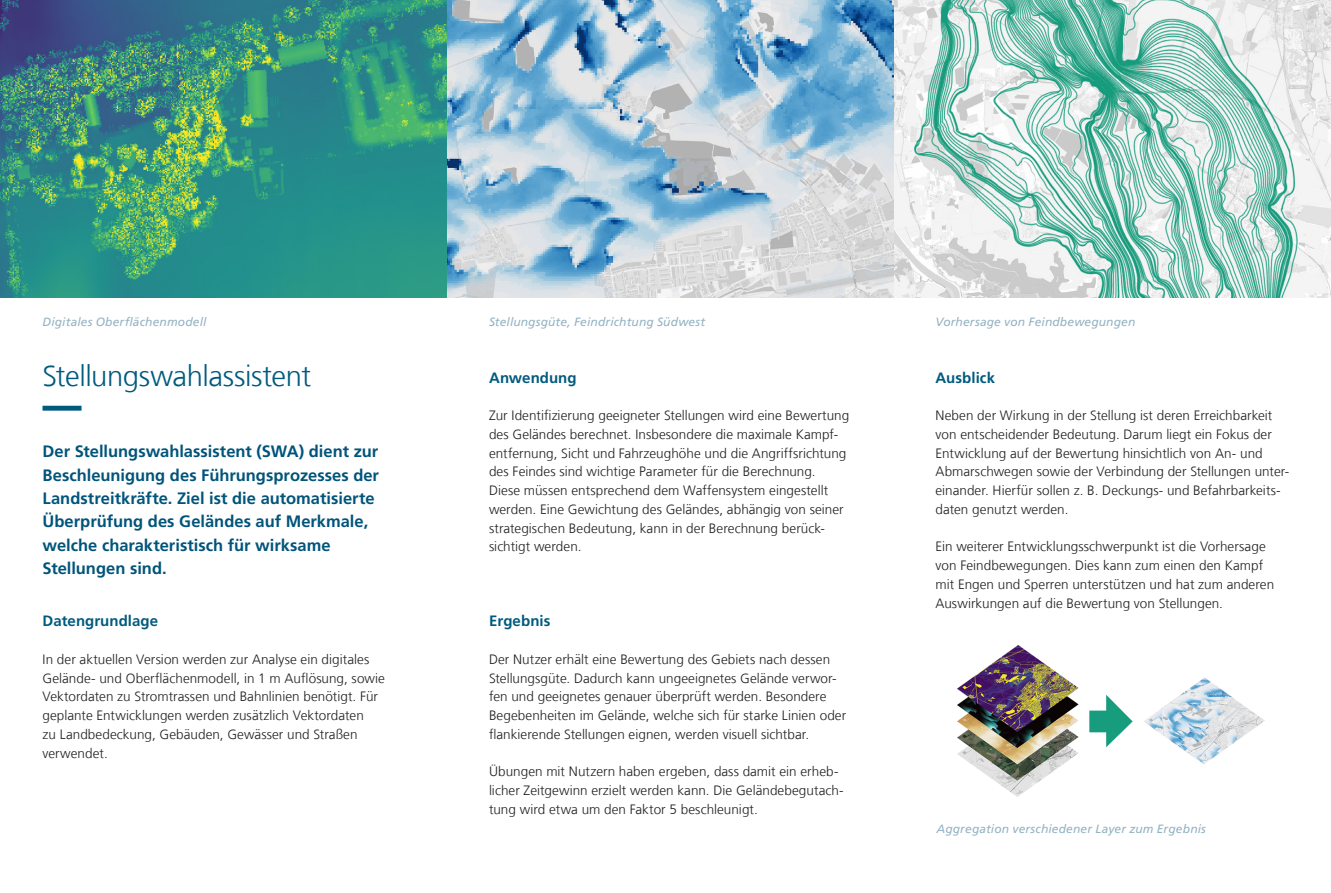
<style>
.page{position:relative;width:1331px;height:893px;background:#fff}
.page>*{position:absolute;margin:0;border:0;box-sizing:border-box;transform-origin:0 0}
.Ueberschrift_20_24_b{font:300 29.25px "Frutiger LT Com";letter-spacing:-.015em;color:#005b7f}
.Sub_Ueberschrift_12{font:700 16.5px/23.4px "Frutiger LT Com";color:#00547a}
.Fliesstext_9_12_5_sc{font:700 15px "Frutiger LT Com";letter-spacing:.005em;color:#005b7f}
.Fliesstext_9_12_5_sc-2{font:300 13.5px/18.8px "Frutiger LT Com";letter-spacing:.005em;color:#231f20}
.Bildtext_Marginal_8{font:italic 12px "Frutiger LT Com";letter-spacing:.015em;color:#93b3c3}
</style>
<div class="page">
<img style="left:0;top:0;width:1331px;height:298px">
<svg style="left:43px;top:406px;width:39px;height:5px"></svg>
<img style="left:958px;top:645px;width:307px;height:151px">
<p class="Bildtext_Marginal_8" style="left:43px;top:315px;width:165px">Digitales Oberflächenmodell</p>
<p class="Bildtext_Marginal_8" style="left:489px;top:315px;width:218px">Stellungsgüte, Feindrichtung Südwest</p>
<p class="Bildtext_Marginal_8" style="left:935px;top:315px;width:201px">Vorhersage von Feindbewegungen</p>
<p class="Ueberschrift_20_24_b" style="left:43px;top:359px;width:270px">Stellungswahlassistent</p>
<p class="Sub_Ueberschrift_12" style="left:43px;top:440px;width:338px">Der Stellungswahlassistent (SWA) dient zur Beschleunigung des Führungsprozesses der Landstreitkräfte. Ziel ist die automatisierte Überprüfung des Geländes auf Merkmale, welche charakteristisch für wirksame Stellungen sind.</p>
<p class="Fliesstext_9_12_5_sc" style="left:43px;top:612px;width:117px">Datengrundlage</p>
<p class="Fliesstext_9_12_5_sc-2" style="left:43px;top:650px;width:344px">In der aktuellen Version werden zur Analyse ein digitales Gelände- und Oberflächenmodell, in 1 m Auflösung, sowie Vektordaten zu Stromtrassen und Bahnlinien benötigt. Für geplante Entwicklungen werden zusätzlich Vektordaten<br>zu Landbedeckung, Gebäuden, Gewässer und Straßen verwendet.</p>
<p class="Fliesstext_9_12_5_sc" style="left:489px;top:369px;width:89px">Anwendung</p>
<p class="Fliesstext_9_12_5_sc-2" style="left:489px;top:406px;width:362px">Zur Identifizierung geeigneter Stellungen wird eine Bewertung des Geländes berechnet. Insbesondere die maximale Kampf&shy;entfernung, Sicht und Fahrzeughöhe und die Angriffsrichtung des Feindes sind wichtige Parameter für die Berechnung.<br>Diese müssen entsprechend dem Waffensystem eingestellt werden. Eine Gewichtung des Geländes, abhängig von seiner strategischen Bedeutung, kann in der Berechnung berück&shy;sichtigt werden.</p>
<p class="Fliesstext_9_12_5_sc" style="left:489px;top:612px;width:63px">Ergebnis</p>
<p class="Fliesstext_9_12_5_sc-2" style="left:489px;top:650px;width:359px">Der Nutzer erhält eine Bewertung des Gebiets nach dessen Stellungsgüte. Dadurch kann ungeeignetes Gelände verwor&shy;fen und geeignetes genauer überprüft werden. Besondere Begebenheiten im Gelände, welche sich für starke Linien oder flankierende Stellungen eignen, werden visuell sichtbar.</p>
<p class="Fliesstext_9_12_5_sc-2" style="left:489px;top:762px;width:356px">Übungen mit Nutzern haben ergeben, dass damit ein erheb&shy;licher Zeitgewinn erzielt werden kann. Die Geländebegutach&shy;tung wird etwa um den Faktor 5 beschleunigt.</p>
<p class="Fliesstext_9_12_5_sc" style="left:935px;top:369px;width:61px">Ausblick</p>
<p class="Fliesstext_9_12_5_sc-2" style="left:935px;top:406px;width:355px">Neben der Wirkung in der Stellung ist deren Erreichbarkeit von entscheidender Bedeutung. Darum liegt ein Fokus der Entwicklung auf der Bewertung hinsichtlich von An- und Abmarschwegen sowie der Verbindung der Stellungen unter&shy;einander. Hierfür sollen z. B. Deckungs- und Befahrbarkeits&shy;daten genutzt werden.</p>
<p class="Fliesstext_9_12_5_sc-2" style="left:935px;top:537px;width:340px">Ein weiterer Entwicklungsschwerpunkt ist die Vorhersage von Feindbewegungen. Dies kann zum einen den Kampf mit Engen und Sperren unterstützen und hat zum anderen Auswirkungen auf die Bewertung von Stellungen.</p>
<p class="Bildtext_Marginal_8" style="left:936px;top:821px;width:271px">Aggregation verschiedener Layer zum Ergebnis</p>
</div>
